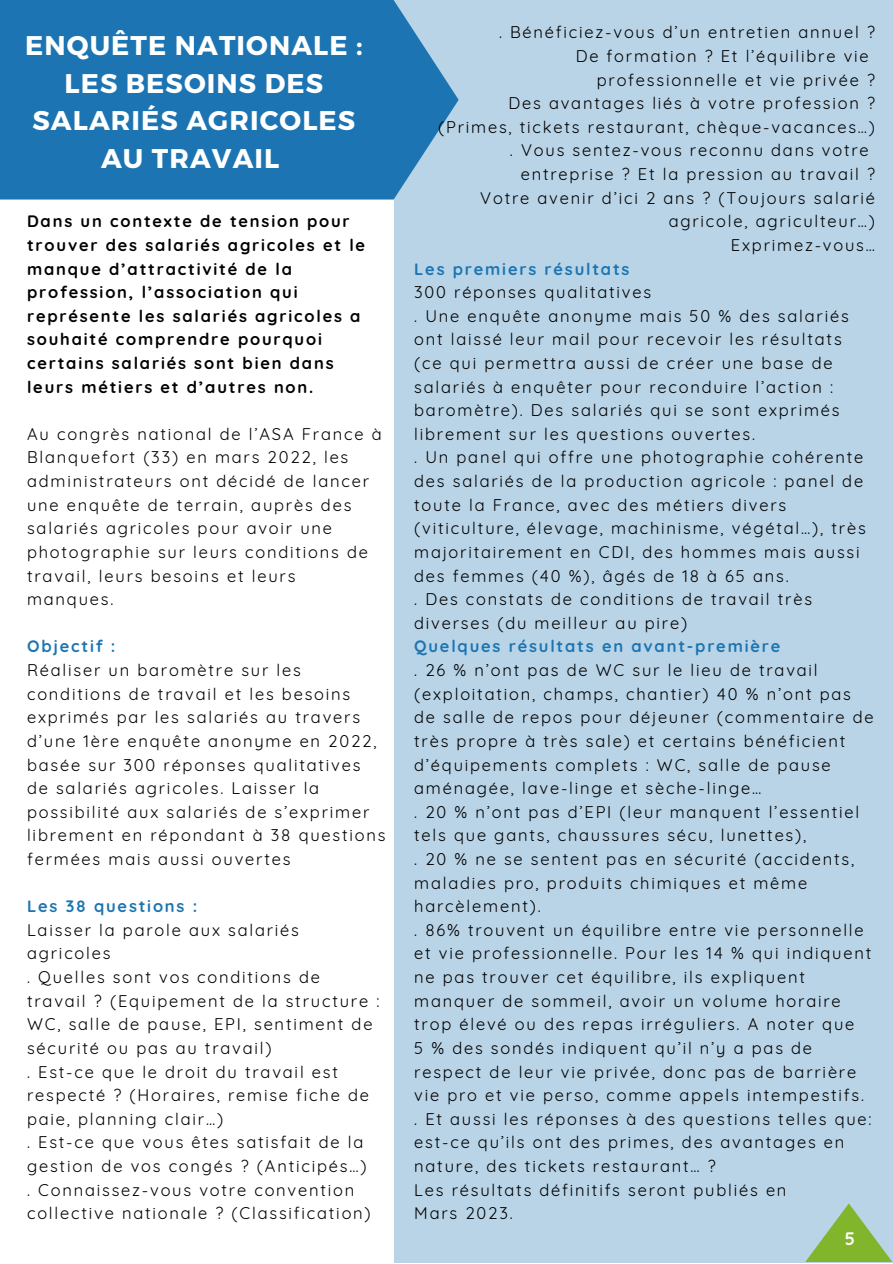
<style>
.page{position:relative;width:893px;height:1264px;background:#fff}
.page>*{position:absolute;margin:0;border:0;box-sizing:border-box;transform-origin:0 0}
.t1{font:700 27px/37.7px "Montserrat";letter-spacing:.04em;color:#fff;text-align:center}
.t2{font:700 18px "Quicksand";color:#fffffe}
.t3{font:16.5px/23.5px "Quicksand";letter-spacing:.11em;color:#000}
.t4{font:700 16.5px/23.5px "Quicksand";letter-spacing:.11em;color:#000}
.t5{font:700 16.5px "Quicksand";letter-spacing:.11em;color:#1c75b2}
</style>
<div class="page">
<div style="left:394px;top:0;width:498px;height:1262px;background:#b9d4e7"></div>
<svg style="left:805px;top:1203px;width:87px;height:59px"></svg>
<div style="left:0;top:0;width:458px;height:199px;background:#1c75b2"></div>
<h1 class="t1" style="left:25px;top:25px;width:339px">ENQUÊTE NATIONALE :<br>LES BESOINS DES<br>SALARIÉS AGRICOLES<br>AU TRAVAIL</h1>
<p class="t4" style="left:27px;top:209px;width:339px">Dans un contexte de tension pour trouver des salariés agricoles et le manque d’attractivité de la profession, l’association qui représente les salariés agricoles a souhaité comprendre pourquoi certains salariés sont bien dans leurs métiers et d’autres non.</p>
<p class="t3" style="left:27px;top:422px;width:356px">Au congrès national de l’ASA France à<br>Blanquefort (33) en mars 2022, les administrateurs ont décidé de lancer une enquête de terrain, auprès des salariés agricoles pour avoir une photographie sur leurs conditions de travail, leurs besoins et leurs manques.</p>
<p class="t5" style="left:27px;top:636px;width:90px">Objectif :</p>
<p class="t3" style="left:27px;top:658px;width:360px">Réaliser un baromètre sur les conditions de travail et les besoins exprimés par les salariés au travers d’une 1ère enquête anonyme en 2022, basée sur 300 réponses qualitatives<br>de salariés agricoles. Laisser la possibilité aux salariés de s’exprimer librement en répondant à 38 questions fermées mais aussi ouvertes</p>
<p class="t5" style="left:27px;top:895px;width:172px">Les 38 questions :</p>
<p class="t3" style="left:27px;top:917px;width:354px">Laisser la parole aux salariés agricoles<br>. Quelles sont vos conditions de travail ? (Equipement de la structure :<br>WC, salle de pause, EPI, sentiment de sécurité ou pas au travail)<br>. Est-ce que le droit du travail est respecté ? (Horaires, remise fiche de paie, planning clair…)<br>. Est-ce que vous êtes satisfait de la gestion de vos congés ? (Anticipés…)<br>. Connaissez-vous votre convention collective nationale ? (Classification)</p>
<p class="t3" style="left:499px;top:20px;width:377px">. Bénéficiez-vous d’un entretien annuel ?</p>
<p class="t3" style="left:575px;top:44px;width:294px">De formation ? Et l’équilibre vie</p>
<p class="t3" style="left:596px;top:68px;width:280px">professionnelle et vie privée ?</p>
<p class="t3" style="left:508px;top:91px;width:368px">Des avantages liés à votre profession ?</p>
<p class="t3" style="left:438px;top:115px;width:438px">(Primes, tickets restaurant, chèque-vacances…)</p>
<p class="t3" style="left:510px;top:138px;width:360px">. Vous sentez-vous reconnu dans votre</p>
<p class="t3" style="left:520px;top:162px;width:356px">entreprise ? Et la pression au travail ?</p>
<p class="t3" style="left:480px;top:186px;width:396px">Votre avenir d’ici 2 ans ? (Toujours salarié</p>
<p class="t3" style="left:668px;top:209px;width:208px">agricole, agriculteur…)</p>
<p class="t3" style="left:731px;top:233px;width:146px">Exprimez-vous…</p>
<p class="t5" style="left:414px;top:258px;width:217px">Les premiers résultats</p>
<p class="t3" style="left:414px;top:280px;width:453px">300 réponses qualitatives<br>. Une enquête anonyme mais 50 % des salariés ont laissé leur mail pour recevoir les résultats (ce qui permettra aussi de créer une base de salariés à enquêter pour reconduire l’action : baromètre). Des salariés qui se sont exprimés librement sur les questions ouvertes.<br>. Un panel qui offre une photographie cohérente des salariés de la production agricole : panel de toute la France, avec des métiers divers (viticulture, élevage, machinisme, végétal…), très majoritairement en CDI, des hommes mais aussi des femmes (40 %), âgés de 18 à 65 ans.<br>. Des constats de conditions de travail très diverses (du meilleur au pire)</p>
<p class="t5" style="left:414px;top:636px;width:367px">Quelques résultats en avant-première</p>
<p class="t3" style="left:414px;top:658px;width:461px">. 26 % n’ont pas de WC sur le lieu de travail (exploitation, champs, chantier) 40 % n’ont pas de salle de repos pour déjeuner (commentaire de très propre à très sale) et certains bénéficient d’équipements complets : WC, salle de pause aménagée, lave-linge et sèche-linge…<br>. 20 % n’ont pas d’EPI (leur manquent l’essentiel tels que gants, chaussures sécu, lunettes),<br>. 20 % ne se sentent pas en sécurité (accidents, maladies pro, produits chimiques et même harcèlement).<br>. 86% trouvent un équilibre entre vie personnelle et vie professionnelle. Pour les 14 % qui indiquent ne pas trouver cet équilibre, ils expliquent manquer de sommeil, avoir un volume horaire trop élevé ou des repas irréguliers. A noter que<br>5 % des sondés indiquent qu’il n’y a pas de respect de leur vie privée, donc pas de barrière vie pro et vie perso, comme appels intempestifs.<br>. Et aussi les réponses à des questions telles que: est-ce qu’ils ont des primes, des avantages en nature, des tickets restaurant… ?<br>Les résultats définitifs seront publiés en<br>Mars 2023.</p>
<p class="t2" style="left:844px;top:1226px;width:12px">5</p>
</div>
